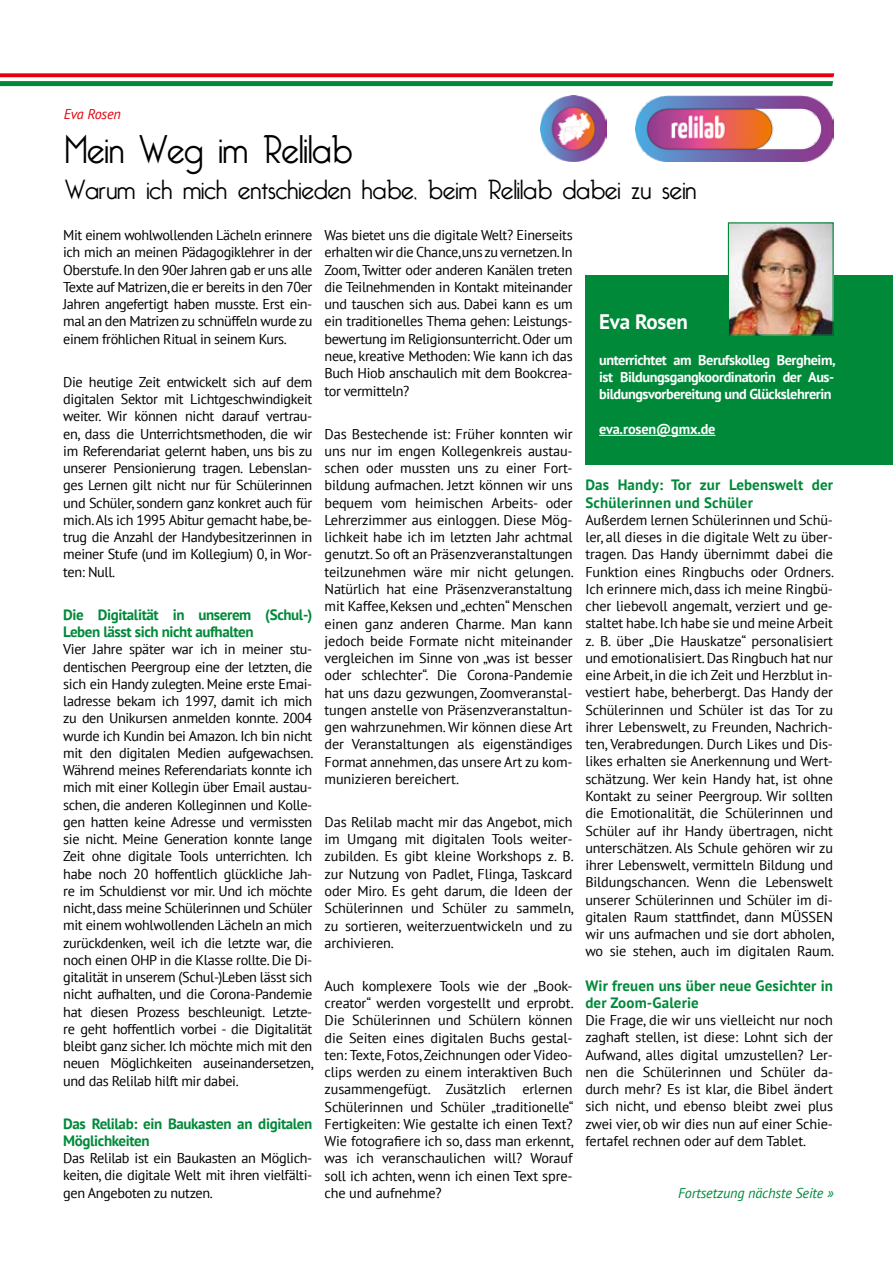
<style>
.page{position:relative;width:893px;height:1263px;background:#fff}
.page>*{position:absolute;margin:0;border:0;box-sizing:border-box;transform-origin:0 0}
.t1{font:300 39px "Bellerose";color:#000;scale:.96 1}
.t2{font:300 27px "Bellerose";color:#000}
.t3{font:700 21px "PT Sans";letter-spacing:-.01em;color:#fff}
.t4{font:700 15px/17.2px "PT Sans";letter-spacing:-.025em;color:#008939}
.t5{font:700 15px/17.2px "PT Sans";letter-spacing:.01em;color:#008939}
.t6{font:14.25px/17.2px "PT Sans";letter-spacing:-.025em;color:#000;text-align:justify}
.t7{font:700 14.25px/17.2px "PT Sans";letter-spacing:-.03em;color:#fff;text-align:justify}
.t8{font:italic 14.25px "PT Sans";letter-spacing:-.01em;color:#008939}
.t9{font:700 14.25px "PT Sans";letter-spacing:-.01em;color:#fff}
.t10{font:italic 14.25px "PT Sans";letter-spacing:-.01em;color:#e3000c}
</style>
<div class="page">
<svg style="left:0;top:73px;width:834px;height:13px"></svg>
<img style="left:635px;top:95px;width:199px;height:67px">
<img style="left:540px;top:95px;width:67px;height:67px">
<div style="left:585px;top:275px;width:308px;height:189px;background:#008939"></div>
<img style="left:730px;top:224px;width:102px;height:110px">
<div style="left:728px;top:222px;width:106px;height:114px;border:1px solid #008939"></div>
<hr style="left:599px;top:435px;width:116px;height:1px;background:#fff">
<p class="t10" style="left:64px;top:105px;width:59px">Eva Rosen</p>
<h1 class="t1" style="left:65px;top:127px;width:301px">Mein Weg im Relilab</h1>
<h2 class="t2" style="left:65px;top:174px;width:633px">Warum ich mich entschieden habe, beim Relilab dabei zu sein</h2>
<p class="t6" style="left:63px;top:226px;width:251px">Mit einem wohlwollenden Lächeln erinnere ich mich an meinen Pädagogiklehrer in der Oberstufe. In den 90er Jahren gab er uns alle Texte auf Matrizen, die er bereits in den 70er Jahren angefertigt haben musste. Erst ein&shy;mal an den Matrizen zu schnüffeln wurde zu einem fröhlichen Ritual in seinem Kurs.</p>
<p class="t6" style="left:63px;top:373px;width:251px">Die heutige Zeit entwickelt sich auf dem digitalen Sektor mit Lichtgeschwindigkeit weiter. Wir können nicht darauf vertrau&shy;en, dass die Unterrichtsmethoden, die wir im Referendariat gelernt haben, uns bis zu unserer Pensionierung tragen. Lebenslan&shy;ges Lernen gilt nicht nur für Schülerinnen und Schüler, sondern ganz konkret auch für mich. Als ich 1995 Abitur gemacht habe, be&shy;trug die Anzahl der Handybesitzerinnen in meiner Stufe (und im Kollegium) 0, in Wor&shy;ten: Null.</p>
<p class="t4" style="left:63px;top:605px;width:251px">Die Digitalität in unserem (Schul-)<br>Leben lässt sich nicht aufhalten</p>
<p class="t6" style="left:63px;top:640px;width:252px">Vier Jahre später war ich in meiner stu&shy;dentischen Peergroup eine der letzten, die sich ein Handy zulegten. Meine erste Emai&shy;ladresse bekam ich 1997, damit ich mich zu den Unikursen anmelden konnte. 2004 wurde ich Kundin bei Amazon. Ich bin nicht mit den digitalen Medien aufgewachsen.<br>Während meines Referendariats konnte ich mich mit einer Kollegin über Email austau&shy;schen, die anderen Kolleginnen und Kolle&shy;gen hatten keine Adresse und vermissten sie nicht. Meine Generation konnte lange Zeit ohne digitale Tools unterrichten. Ich habe noch 20 hoffentlich glückliche Jah&shy;re im Schuldienst vor mir. Und ich möchte nicht, dass meine Schülerinnen und Schüler mit einem wohlwolIenden Lächeln an mich zurückdenken, weil ich die letzte war, die noch einen OHP in die Klasse rollte. Die Di&shy;gitalität in unserem (Schul-)Leben lässt sich nicht aufhalten, und die Corona-Pandemie hat diesen Prozess beschleunigt. Letzte&shy;re geht hoffentlich vorbei - die Digitalität bleibt ganz sicher. Ich möchte mich mit den neuen Möglichkeiten auseinandersetzen, und das Relilab hilft mir dabei.</p>
<p class="t4" style="left:63px;top:1114px;width:251px">Das Relilab: ein Baukasten an digitalen<br>Möglichkeiten</p>
<p class="t6" style="left:63px;top:1149px;width:251px">Das Relilab ist ein Baukasten an Möglich&shy;keiten, die digitale Welt mit ihren vielfälti&shy;gen Angeboten zu nutzen.</p>
<p class="t6" style="left:325px;top:226px;width:250px">Was bietet uns die digitale Welt? Einerseits erhalten wir die Chance, uns zu vernetzen. In Zoom, Twitter oder anderen Kanälen treten die Teilnehmenden in Kontakt miteinander und tauschen sich aus. Dabei kann es um ein traditionelles Thema gehen: Leistungs&shy;bewertung im Religionsunterricht. Oder um neue, kreative Methoden: Wie kann ich das Buch Hiob anschaulich mit dem Bookcrea&shy;tor vermitteln?</p>
<p class="t6" style="left:325px;top:425px;width:251px">Das Bestechende ist: Früher konnten wir uns nur im engen Kollegenkreis austau&shy;schen oder mussten uns zu einer Fort&shy;bildung aufmachen. Jetzt können wir uns bequem vom heimischen Arbeits- oder Lehrerzimmer aus einloggen. Diese Mög&shy;lichkeit habe ich im letzten Jahr achtmal genutzt. So oft an Präsenzveranstaltungen teilzunehmen wäre mir nicht gelungen.<br>Natürlich hat eine Präsenzveranstaltung mit Kaffee, Keksen und „echten“ Menschen einen ganz anderen Charme. Man kann jedoch beide Formate nicht miteinander vergleichen im Sinne von „was ist besser oder schlechter“. Die Corona-Pandemie hat uns dazu gezwungen, Zoomveranstal&shy;tungen anstelle von Präsenzveranstaltun&shy;gen wahrzunehmen. Wir können diese Art der Veranstaltungen als eigenständiges Format annehmen, das unsere Art zu kom&shy;munizieren bereichert.</p>
<p class="t6" style="left:325px;top:813px;width:251px">Das Relilab macht mir das Angebot, mich im Umgang mit digitalen Tools weiter&shy;zubilden. Es gibt kleine Workshops z. B. zur Nutzung von Padlet, Flinga, Taskcard oder Miro. Es geht darum, die Ideen der Schülerinnen und Schüler zu sammeln, zu sortieren, weiterzuentwickeln und zu archivieren.</p>
<p class="t6" style="left:325px;top:977px;width:251px">Auch komplexere Tools wie der „Book&shy;creator“ werden vorgestellt und erprobt.<br>Die Schülerinnen und Schülern können die Seiten eines digitalen Buchs gestal&shy;ten: Texte, Fotos, Zeichnungen oder Video&shy;clips werden zu einem interaktiven Buch zusammengefügt. Zusätzlich erlernen Schülerinnen und Schüler „traditionelle“ Fertigkeiten: Wie gestalte ich einen Text?<br>Wie fotografiere ich so, dass man erkennt, was ich veranschaulichen will? Worauf soll ich achten, wenn ich einen Text spre&shy;che und aufnehme?</p>
<h3 class="t3" style="left:599px;top:308px;width:90px">Eva Rosen</h3>
<p class="t7" style="left:599px;top:351px;width:238px">unterrichtet am Berufskolleg Bergheim, ist Bildungsgangkoordinatorin der Aus&shy;bildungsvorbereitung und Glückslehrerin</p>
<p class="t9" style="left:599px;top:420px;width:118px">eva.rosen@gmx.de</p>
<p class="t5" style="left:585px;top:476px;width:249px">Das Handy: Tor zur Lebenswelt der<br>Schülerinnen und Schüler</p>
<p class="t6" style="left:585px;top:511px;width:250px">Außerdem lernen Schülerinnen und Schü&shy;ler, all dieses in die digitale Welt zu über&shy;tragen. Das Handy übernimmt dabei die Funktion eines Ringbuchs oder Ordners.<br>Ich erinnere mich, dass ich meine Ringbü&shy;cher liebevoll angemalt, verziert und ge&shy;staltet habe. Ich habe sie und meine Arbeit z. B. über „Die Hauskatze“ personalisiert und emotionalisiert. Das Ringbuch hat nur eine Arbeit, in die ich Zeit und Herzblut in&shy;vestiert habe, beherbergt. Das Handy der Schülerinnen und Schüler ist das Tor zu ihrer Lebenswelt, zu Freunden, Nachrich&shy;ten, Verabredungen. Durch Likes und Dis&shy;likes erhalten sie Anerkennung und Wert&shy;schätzung. Wer kein Handy hat, ist ohne Kontakt zu seiner Peergroup. Wir sollten die Emotionalität, die Schülerinnen und Schüler auf ihr Handy übertragen, nicht unterschätzen. Als Schule gehören wir zu ihrer Lebenswelt, vermitteln Bildung und Bildungschancen. Wenn die Lebenswelt unserer Schülerinnen und Schüler im di&shy;gitalen Raum stattfindet, dann MÜSSEN wir uns aufmachen und sie dort abholen, wo sie stehen, auch im digitalen Raum.</p>
<p class="t5" style="left:585px;top:976px;width:249px">Wir freuen uns über neue Gesichter in der Zoom-Galerie</p>
<p class="t6" style="left:585px;top:1011px;width:249px">Die Frage, die wir uns vielleicht nur noch zaghaft stellen, ist diese: Lohnt sich der Aufwand, alles digital umzustellen? Ler&shy;nen die Schülerinnen und Schüler da&shy;durch mehr? Es ist klar, die Bibel ändert sich nicht, und ebenso bleibt zwei plus zwei vier, ob wir dies nun auf einer Schie&shy;fertafel rechnen oder auf dem Tablet.</p>
<p class="t8" style="left:678px;top:1183px;width:157px">Fortsetzung nächste Seite »</p>
</div>
